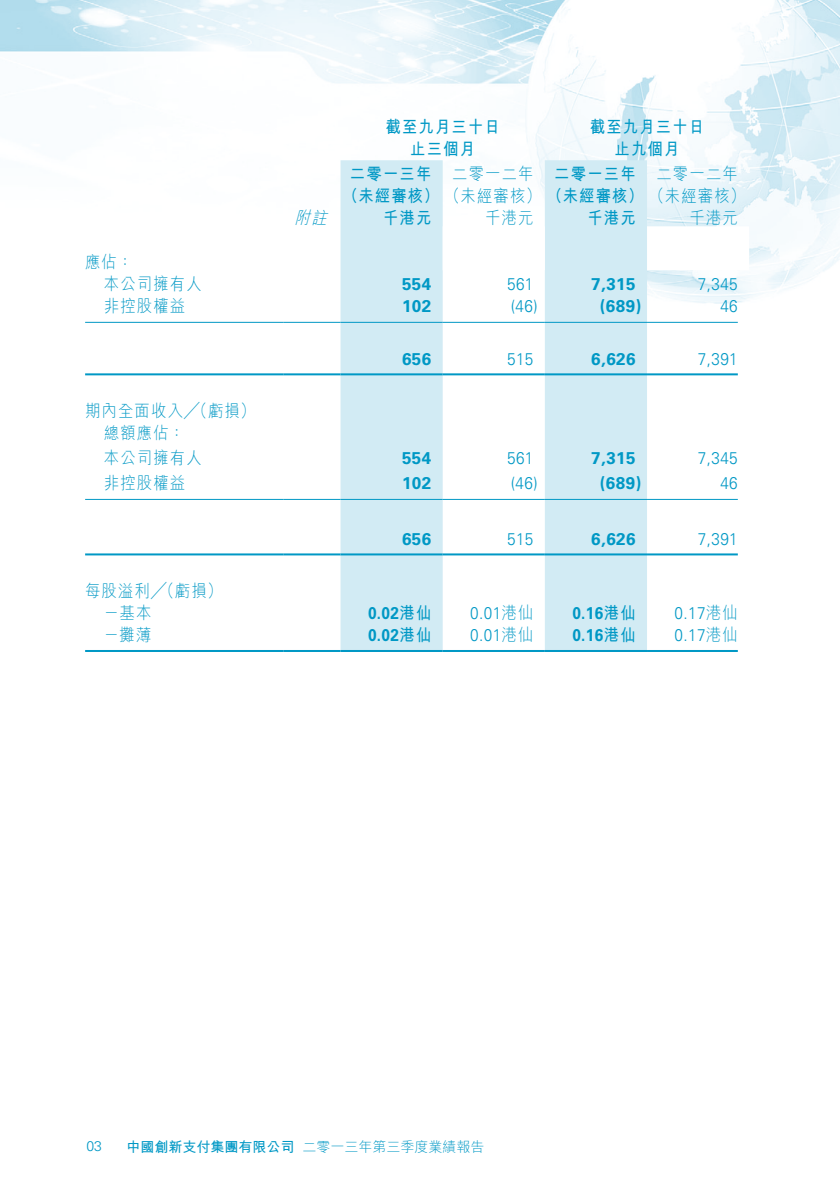
<style>
.page{position:relative;width:840px;height:1191px;background:#fff}
.page>*{position:absolute;margin:0;border:0;box-sizing:border-box;transform-origin:0 0}
.t1{font:17px/22px "M Hei HK Bold E Ten B5 H";letter-spacing:.08em;color:#0098c5;text-align:center;scale:.9 1}
.t2{font:300 17px "Univers LT Std";letter-spacing:.03em;color:#0098c5;scale:.9 1}
.t3{font:17px/22px "M Hei HK Light E Ten B5 H";letter-spacing:.08em;color:#0098c5;scale:.9 1}
.t4{font:700 17px "Univers LT Std";letter-spacing:.03em;color:#0098c5}
.t5{font:700 17px "Univers LT Std";letter-spacing:.03em;color:#0098c5;scale:.9 1}
.t6{font:italic 17px "M Hei HK Light E Ten B5 H";color:#0098c5;scale:.9 1}
.t7{font:14px "M Hei HK Light E Ten B5 H";color:#0098c5}
.t8{font:300 14px "Univers LT Std";color:#0098c5}
.s1{font-family:"M Hei HK Light E Ten B5 H"}
.s2{font-family:"M Hei HK Bold E Ten B5 H";font-weight:400}
.s3{font-family:"M Hei HK Light E Ten B5 H";font-weight:400}
.s4{font-family:"M Hei HK Bold E Ten B5 H"}
</style>
<div class="page">
<img style="left:0;top:0;width:839px;height:337px">
<svg style="left:340px;top:160px;width:306px;height:490px"></svg>
<svg style="left:442px;top:226px;width:306px;height:44px"></svg>
<hr style="left:85px;top:322px;width:198px;height:1px;background:#0098c5">
<hr style="left:283px;top:322px;width:57px;height:1px;background:#0098c5">
<hr style="left:340px;top:322px;width:102px;height:1px;background:#0098c5">
<hr style="left:442px;top:322px;width:102px;height:1px;background:#0098c5">
<hr style="left:544px;top:322px;width:102px;height:1px;background:#0098c5">
<hr style="left:646px;top:322px;width:91px;height:1px;background:#0098c5">
<hr style="left:85px;top:373px;width:198px;height:2px;background:#0098c5">
<hr style="left:283px;top:373px;width:57px;height:2px;background:#0098c5">
<hr style="left:340px;top:373px;width:102px;height:2px;background:#0098c5">
<hr style="left:442px;top:373px;width:102px;height:2px;background:#0098c5">
<hr style="left:544px;top:373px;width:102px;height:2px;background:#0098c5">
<hr style="left:646px;top:373px;width:91px;height:2px;background:#0098c5">
<hr style="left:85px;top:499px;width:198px;height:1px;background:#0098c5">
<hr style="left:283px;top:499px;width:57px;height:1px;background:#0098c5">
<hr style="left:340px;top:499px;width:102px;height:1px;background:#0098c5">
<hr style="left:442px;top:499px;width:102px;height:1px;background:#0098c5">
<hr style="left:544px;top:499px;width:102px;height:1px;background:#0098c5">
<hr style="left:646px;top:499px;width:91px;height:1px;background:#0098c5">
<hr style="left:85px;top:553px;width:198px;height:2px;background:#0098c5">
<hr style="left:283px;top:553px;width:57px;height:2px;background:#0098c5">
<hr style="left:340px;top:553px;width:102px;height:2px;background:#0098c5">
<hr style="left:442px;top:553px;width:102px;height:2px;background:#0098c5">
<hr style="left:544px;top:553px;width:102px;height:2px;background:#0098c5">
<hr style="left:646px;top:553px;width:91px;height:2px;background:#0098c5">
<hr style="left:85px;top:650px;width:198px;height:2px;background:#0098c5">
<hr style="left:283px;top:650px;width:57px;height:2px;background:#0098c5">
<hr style="left:340px;top:650px;width:102px;height:2px;background:#0098c5">
<hr style="left:442px;top:650px;width:102px;height:2px;background:#0098c5">
<hr style="left:544px;top:650px;width:102px;height:2px;background:#0098c5">
<hr style="left:646px;top:650px;width:91px;height:2px;background:#0098c5">
<p class="t1" style="left:385px;top:118px;width:128px">截至九月三十日止三個月</p>
<p class="t1" style="left:589px;top:118px;width:128px">截至九月三十日止九個月</p>
<p class="t1" style="left:342px;top:165px;width:449px">二零一三年 <span class="s1">二零一二年</span> 二零一三年 <span class="s1">二零一二年</span>（未經審核）<span class="s1">（未經審核）</span>（未經審核）<span class="s1">（未經審核）</span></p>
<p class="t3" style="left:104px;top:253px;width:110px;text-indent:-19px">應佔：<br>本公司擁有人</p>
<p class="t6" style="left:294px;top:211px;width:42px">附註</p>
<p class="t1" style="left:383px;top:209px;width:55px">千港元</p>
<p class="t3" style="left:485px;top:209px;width:55px">千港元</p>
<p class="t1" style="left:587px;top:209px;width:55px">千港元</p>
<p class="t3" style="left:689px;top:209px;width:55px">千港元</p>
<p class="t4" style="left:402px;top:276px;width:31px">554</p>
<p class="t2" style="left:507px;top:276px;width:31px">561</p>
<p class="t4" style="left:591px;top:276px;width:46px">7,315</p>
<p class="t2" style="left:697px;top:276px;width:46px">7,345</p>
<p class="t3" style="left:104px;top:297px;width:92px">非控股權益</p>
<p class="t4" style="left:402px;top:298px;width:31px">102</p>
<p class="t2" style="left:510px;top:298px;width:31px">(46)</p>
<p class="t4" style="left:599px;top:298px;width:43px">(689)</p>
<p class="t2" style="left:720px;top:298px;width:21px">46</p>
<p class="t4" style="left:402px;top:350px;width:31px">656</p>
<p class="t2" style="left:507px;top:350px;width:31px">515</p>
<p class="t4" style="left:591px;top:350px;width:46px">6,626</p>
<p class="t2" style="left:697px;top:350px;width:46px">7,391</p>
<p class="t3" style="left:104px;top:402px;width:170px;text-indent:-19px">期內全面收入╱（虧損）總額應佔：</p>
<p class="t3" style="left:104px;top:449px;width:110px">本公司擁有人</p>
<p class="t4" style="left:402px;top:450px;width:31px">554</p>
<p class="t2" style="left:507px;top:450px;width:31px">561</p>
<p class="t4" style="left:591px;top:450px;width:46px">7,315</p>
<p class="t2" style="left:697px;top:450px;width:46px">7,345</p>
<p class="t3" style="left:104px;top:474px;width:92px">非控股權益</p>
<p class="t4" style="left:402px;top:475px;width:31px">102</p>
<p class="t2" style="left:510px;top:475px;width:31px">(46)</p>
<p class="t4" style="left:599px;top:475px;width:43px">(689)</p>
<p class="t2" style="left:720px;top:475px;width:21px">46</p>
<p class="t3" style="left:104px;top:582px;width:133px;text-indent:-19px">每股溢利╱（虧損）－基本</p>
<p class="t4" style="left:402px;top:530px;width:31px">656</p>
<p class="t2" style="left:507px;top:530px;width:31px">515</p>
<p class="t4" style="left:591px;top:530px;width:46px">6,626</p>
<p class="t2" style="left:697px;top:530px;width:46px">7,391</p>
<p class="t5" style="left:368px;top:605px;width:72px">0.02<span class="s2">港仙</span></p>
<p class="t2" style="left:470px;top:605px;width:72px">0.01<span class="s3">港仙</span></p>
<p class="t5" style="left:572px;top:605px;width:72px">0.16<span class="s2">港仙</span></p>
<p class="t2" style="left:674px;top:605px;width:72px">0.17<span class="s3">港仙</span></p>
<p class="t3" style="left:104px;top:626px;width:54px">－攤薄</p>
<p class="t5" style="left:368px;top:627px;width:72px">0.02<span class="s2">港仙</span></p>
<p class="t2" style="left:470px;top:627px;width:72px">0.01<span class="s3">港仙</span></p>
<p class="t5" style="left:572px;top:627px;width:72px">0.16<span class="s2">港仙</span></p>
<p class="t2" style="left:674px;top:627px;width:72px">0.17<span class="s3">港仙</span></p>
<p class="t8" style="left:86px;top:1139px;width:17px">03</p>
<p class="t7" style="left:126px;top:1141px;width:359px"><span class="s4">中國創新支付集團有限公司</span> 二零一三年第三季度業績報告</p>
</div>
